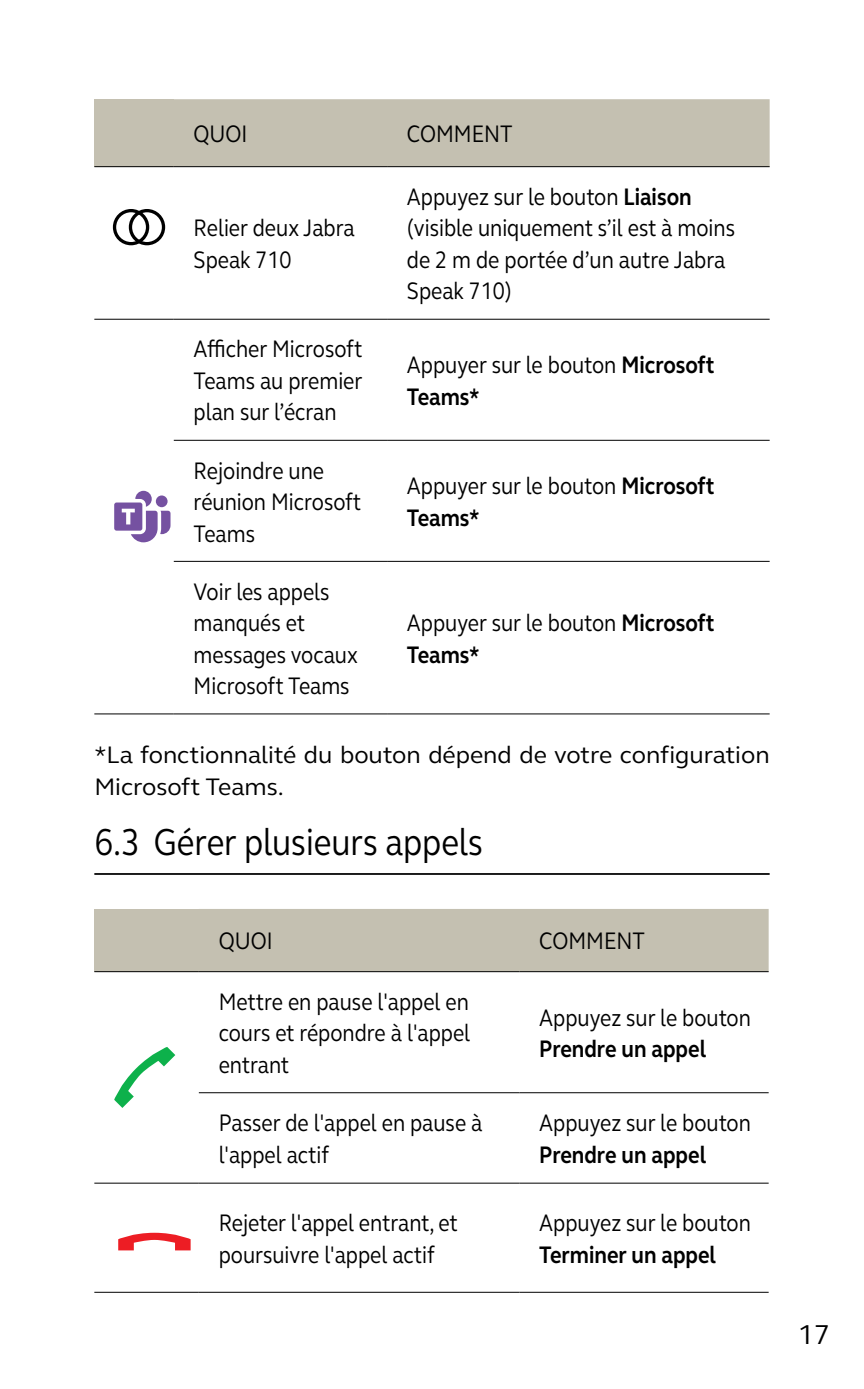
<style>
.page{position:relative;width:864px;height:1389px;background:#fff}
.page>*{position:absolute;margin:0;border:0;box-sizing:border-box;transform-origin:0 0}
.t1{font:38.5px "GN Elliot";color:#000;scale:.85 1}
.t2{font:28px "GN Elliot";color:#000}
.t3{font:24.5px/31.5px "GN Elliot";color:#000;scale:.85 1}
.t4{font:24.5px/31.5px "GN Elliot";color:#000}
.t5{font:700 24.5px "GN Elliot";color:#000;scale:.85 1}
.s1{font-weight:700}
</style>
<div class="page">
<hr style="left:94px;top:873px;width:675px;height:2px;background:#000">
<div style="left:94px;top:99px;width:80px;height:68px;background:#c4c0b1"></div>
<div style="left:174px;top:99px;width:595px;height:67px;background:#c4c0b1"></div>
<hr style="left:94px;top:713px;width:80px;height:2px;background:#000">
<hr style="left:94px;top:319px;width:80px;height:1px;background:#000">
<hr style="left:94px;top:166px;width:80px;height:1px;background:#000">
<hr style="left:174px;top:166px;width:213px;height:1px;background:#000">
<hr style="left:387px;top:166px;width:382px;height:1px;background:#000">
<hr style="left:174px;top:319px;width:213px;height:1px;background:#000">
<hr style="left:387px;top:319px;width:382px;height:1px;background:#000">
<hr style="left:174px;top:440px;width:213px;height:1px;background:#000">
<hr style="left:387px;top:440px;width:382px;height:1px;background:#000">
<hr style="left:174px;top:561px;width:213px;height:1px;background:#000">
<hr style="left:387px;top:561px;width:382px;height:1px;background:#000">
<hr style="left:174px;top:713px;width:213px;height:2px;background:#000">
<hr style="left:387px;top:713px;width:382px;height:2px;background:#000">
<svg style="left:113px;top:209px;width:52px;height:36px"></svg>
<svg style="left:114px;top:491px;width:56px;height:51px"></svg>
<div style="left:94px;top:909px;width:105px;height:63px;background:#c4c0b1"></div>
<div style="left:199px;top:909px;width:569px;height:62px;background:#c4c0b1"></div>
<hr style="left:94px;top:1292px;width:105px;height:1px;background:#000">
<hr style="left:94px;top:971px;width:105px;height:1px;background:#000">
<hr style="left:94px;top:1183px;width:105px;height:1px;background:#000">
<hr style="left:199px;top:971px;width:320px;height:1px;background:#000">
<hr style="left:519px;top:971px;width:249px;height:1px;background:#000">
<hr style="left:199px;top:1092px;width:320px;height:1px;background:#000">
<hr style="left:519px;top:1092px;width:249px;height:1px;background:#000">
<hr style="left:199px;top:1183px;width:320px;height:1px;background:#000">
<hr style="left:519px;top:1183px;width:249px;height:1px;background:#000">
<hr style="left:199px;top:1292px;width:320px;height:1px;background:#000">
<hr style="left:519px;top:1292px;width:249px;height:1px;background:#000">
<svg style="left:114px;top:1047px;width:61px;height:61px"></svg>
<svg style="left:118px;top:1233px;width:72px;height:17px"></svg>
<p class="t3" style="left:193px;top:117px;width:65px">QUOI</p>
<p class="t3" style="left:407px;top:117px;width:126px">COMMENT</p>
<p class="t3" style="left:193px;top:212px;width:191px">Relier deux Jabra<br>Speak 710</p>
<p class="t3" style="left:193px;top:333px;width:200px;text-align:justify">Afficher Microsoft Teams au premier plan sur l’écran</p>
<p class="t3" style="left:193px;top:454px;width:199px">Rejoindre une réunion Microsoft<br>Teams</p>
<p class="t3" style="left:193px;top:575px;width:195px">Voir les appels manqués et messages vocaux<br>Microsoft Teams</p>
<p class="t3" style="left:407px;top:180px;width:387px">Appuyez sur le bouton <span class="s1">Liaison </span>(visible uniquement s’il est à moins de 2 m de portée d’un autre Jabra<br>Speak 710)</p>
<p class="t3" style="left:407px;top:349px;width:363px">Appuyer sur le bouton <span class="s1">Microsoft<br>Teams*</span></p>
<p class="t3" style="left:407px;top:470px;width:363px">Appuyer sur le bouton <span class="s1">Microsoft<br>Teams*</span></p>
<p class="t3" style="left:407px;top:606px;width:363px">Appuyer sur le bouton <span class="s1">Microsoft<br>Teams*</span></p>
<p class="t4" style="left:94px;top:739px;width:676px">*La fonctionnalité du bouton dépend de votre configuration<br>Microsoft Teams.</p>
<h1 class="t1" style="left:94px;top:816px;width:458px">6.3 Gérer plusieurs appels</h1>
<p class="t3" style="left:218px;top:925px;width:65px">QUOI</p>
<p class="t3" style="left:539px;top:925px;width:126px">COMMENT</p>
<p class="t3" style="left:218px;top:985px;width:297px;text-align:justify">Mettre en pause l'appel en cours et répondre à l'appel entrant</p>
<p class="t3" style="left:539px;top:1001px;width:250px">Appuyez sur le bouton</p>
<p class="t5" style="left:539px;top:1032px;width:198px">Prendre un appel</p>
<p class="t3" style="left:218px;top:1107px;width:312px">Passer de l'appel en pause à l'appel actif</p>
<p class="t3" style="left:539px;top:1107px;width:250px">Appuyez sur le bouton</p>
<p class="t5" style="left:539px;top:1138px;width:198px">Prendre un appel</p>
<p class="t3" style="left:218px;top:1206px;width:282px">Rejeter l'appel entrant, et poursuivre l'appel actif</p>
<p class="t3" style="left:539px;top:1206px;width:250px">Appuyez sur le bouton</p>
<p class="t5" style="left:539px;top:1238px;width:209px">Terminer un appel</p>
<p class="t2" style="left:797px;top:1316px;width:34px">17</p>
</div>
